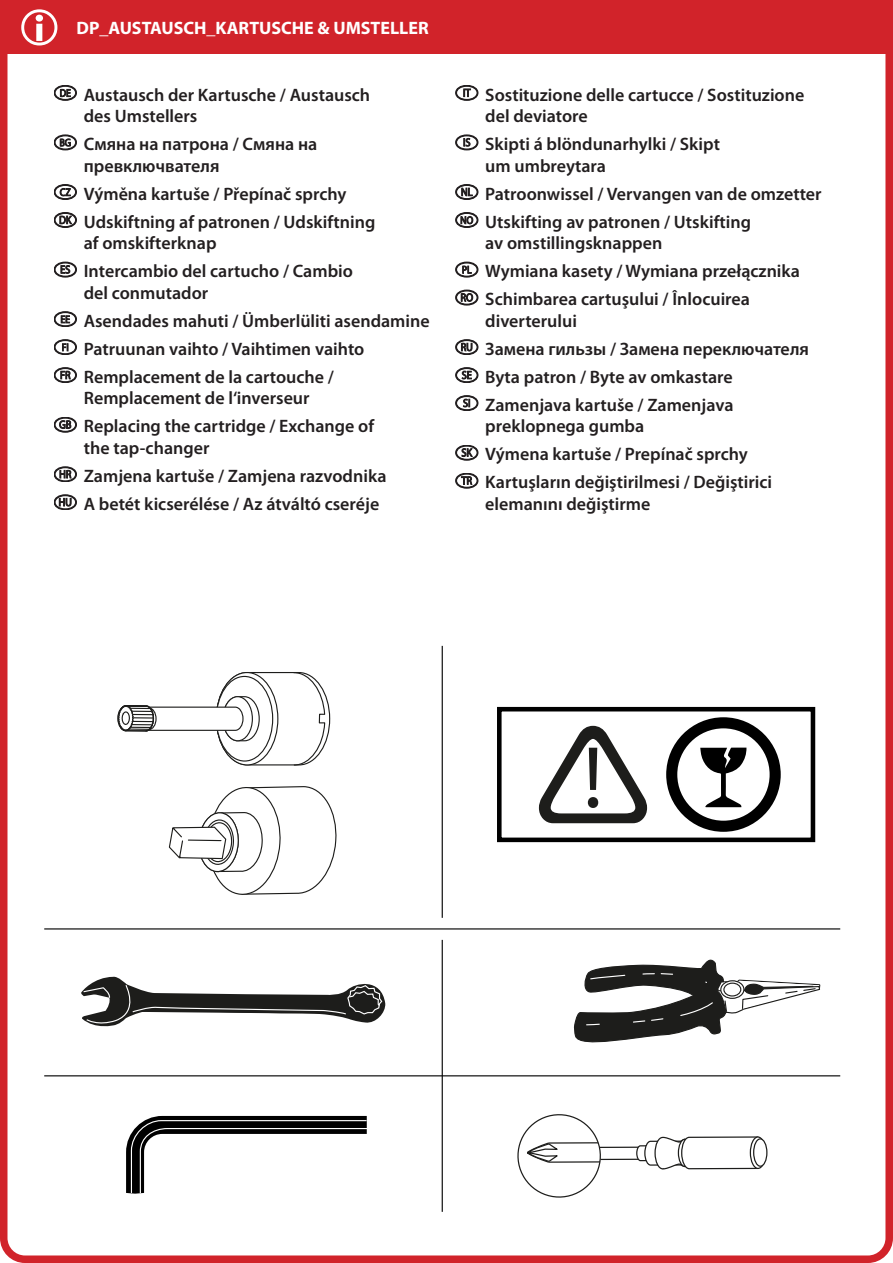
<style>
.page{position:relative;width:893px;height:1263px;background:#fff}
.page>*{position:absolute;margin:0;border:0;box-sizing:border-box;transform-origin:0 0}
.Normál{font:600 18px/21.6px "Myriad Pro";color:#231f20}
.t1{font:700 18px "Myriad Pro";color:#fff}
.t2{font:11.4px "Myriad Pro";color:#231f20;scale:.9 1}
.t3{font:10.65px "Futura";color:#231f20;scale:.9 1}
</style>
<div class="page">
<div style="left:0;top:0;width:893px;height:1263px;border:8px solid #d1232a;border-radius:21px"></div>
<div style="left:0;top:0;width:893px;height:54px;background:#d1232a"></div>
<svg style="left:21px;top:9px;width:36px;height:36px"></svg>
<svg style="left:54px;top:85px;width:23px;height:15px"></svg>
<svg style="left:54px;top:135px;width:23px;height:15px"></svg>
<svg style="left:54px;top:184px;width:23px;height:16px"></svg>
<svg style="left:54px;top:212px;width:23px;height:16px"></svg>
<svg style="left:54px;top:262px;width:23px;height:15px"></svg>
<svg style="left:54px;top:311px;width:23px;height:16px"></svg>
<svg style="left:54px;top:339px;width:23px;height:16px"></svg>
<svg style="left:54px;top:367px;width:23px;height:16px"></svg>
<svg style="left:54px;top:417px;width:23px;height:15px"></svg>
<svg style="left:54px;top:467px;width:23px;height:15px"></svg>
<svg style="left:54px;top:495px;width:23px;height:15px"></svg>
<svg style="left:455px;top:85px;width:23px;height:15px"></svg>
<svg style="left:455px;top:135px;width:23px;height:15px"></svg>
<svg style="left:455px;top:184px;width:23px;height:16px"></svg>
<svg style="left:455px;top:212px;width:23px;height:16px"></svg>
<svg style="left:455px;top:262px;width:23px;height:15px"></svg>
<svg style="left:455px;top:290px;width:23px;height:15px"></svg>
<svg style="left:455px;top:339px;width:23px;height:16px"></svg>
<svg style="left:455px;top:367px;width:23px;height:16px"></svg>
<svg style="left:455px;top:395px;width:23px;height:16px"></svg>
<svg style="left:455px;top:445px;width:23px;height:15px"></svg>
<svg style="left:455px;top:473px;width:23px;height:15px"></svg>
<svg style="left:44px;top:645px;width:797px;height:567px"></svg>
<hr style="left:44px;top:1075px;width:796px;height:1px;background:#000">
<hr style="left:44px;top:928px;width:796px;height:1px;background:#000">
<hr style="left:442px;top:940px;width:1px;height:272px;background:#000">
<hr style="left:442px;top:646px;width:1px;height:272px;background:#000">
<div style="left:497px;top:707px;width:318px;height:135px;border:5px solid #000"></div>
<p class="t1" style="left:77px;top:16px;width:354px">DP_AUSTAUSCH_KARTUSCHE &amp; UMSTELLER</p>
<p class="t3" style="left:60px;top:86px;width:14px">DE</p>
<p class="Normál" style="left:84px;top:83px;width:288px">Austausch der Kartusche / Austausch des Umstellers</p>
<p class="t3" style="left:60px;top:136px;width:14px">BG</p>
<p class="Normál" style="left:84px;top:133px;width:235px">Cмяна на патрона / Смяна на превключвателя</p>
<p class="t3" style="left:60px;top:186px;width:14px">CZ</p>
<p class="Normál" style="left:84px;top:182px;width:264px">Výměna kartuše / Přepínač sprchy</p>
<p class="t2" style="left:59px;top:213px;width:15px">DK</p>
<p class="Normál" style="left:84px;top:210px;width:293px">Udskiftning af patronen / Udskiftning af omskifterknap</p>
<p class="t2" style="left:60px;top:262px;width:13px">ES</p>
<p class="Normál" style="left:84px;top:260px;width:271px">Intercambio del cartucho / Cambio del conmutador</p>
<p class="t3" style="left:61px;top:313px;width:12px">EE</p>
<p class="Normál" style="left:84px;top:309px;width:347px">Asendades mahuti / Ümberlüliti asendamine</p>
<p class="t3" style="left:62px;top:341px;width:9px">FI</p>
<p class="Normál" style="left:84px;top:337px;width:282px">Patruunan vaihto / Vaihtimen vaihto</p>
<p class="t2" style="left:60px;top:368px;width:13px">FR</p>
<p class="Normál" style="left:84px;top:365px;width:252px">Remplacement de la cartouche /<br>Remplacement de l‘inverseur</p>
<p class="t2" style="left:59px;top:418px;width:15px">GB</p>
<p class="Normál" style="left:84px;top:415px;width:292px">Replacing the cartridge / Exchange of the tap-changer</p>
<p class="t2" style="left:59px;top:467px;width:15px">HR</p>
<p class="Normál" style="left:84px;top:465px;width:304px">Zamjena kartuše / Zamjena razvodnika</p>
<p class="t2" style="left:59px;top:495px;width:16px">HU</p>
<p class="Normál" style="left:84px;top:493px;width:297px">A betét kicserélése / Az átváltó cseréje</p>
<p class="t2" style="left:463px;top:86px;width:10px">IT</p>
<p class="Normál" style="left:485px;top:83px;width:321px">Sostituzione delle cartucce / Sostituzione del deviatore</p>
<p class="t2" style="left:463px;top:135px;width:10px">IS</p>
<p class="Normál" style="left:485px;top:133px;width:236px">Skipti á blöndunarhylki / Skipt um umbreytara</p>
<p class="t2" style="left:461px;top:185px;width:14px">NL</p>
<p class="Normál" style="left:485px;top:182px;width:338px">Patroonwissel / Vervangen van de omzetter</p>
<p class="t3" style="left:460px;top:214px;width:16px">NO</p>
<p class="Normál" style="left:485px;top:210px;width:267px">Utskifting av patronen / Utskifting av omstillingsknappen</p>
<p class="t3" style="left:462px;top:263px;width:12px">PL</p>
<p class="Normál" style="left:485px;top:260px;width:316px">Wymiana kasety / Wymiana przełącznika</p>
<p class="t2" style="left:460px;top:290px;width:16px">RO</p>
<p class="Normál" style="left:485px;top:288px;width:266px">Schimbarea cartuşului / Înlocuirea diverterului</p>
<p class="t2" style="left:461px;top:340px;width:15px">RU</p>
<p class="Normál" style="left:485px;top:337px;width:325px">Замена гильзы / Замена переключателя</p>
<p class="t2" style="left:462px;top:368px;width:13px">SE</p>
<p class="Normál" style="left:485px;top:365px;width:249px">Byta patron / Byte av omkastare</p>
<p class="t2" style="left:463px;top:396px;width:10px">SI</p>
<p class="Normál" style="left:485px;top:393px;width:250px">Zamenjava kartuše / Zamenjava preklopnega gumba</p>
<p class="t2" style="left:461px;top:446px;width:13px">SK</p>
<p class="Normál" style="left:485px;top:443px;width:264px">Výmena kartuše / Prepínač sprchy</p>
<p class="t2" style="left:461px;top:474px;width:13px">TR</p>
<p class="Normál" style="left:485px;top:471px;width:288px">Kartuşların değiştirilmesi / Değiştirici elemanını değiştirme</p>
</div>
